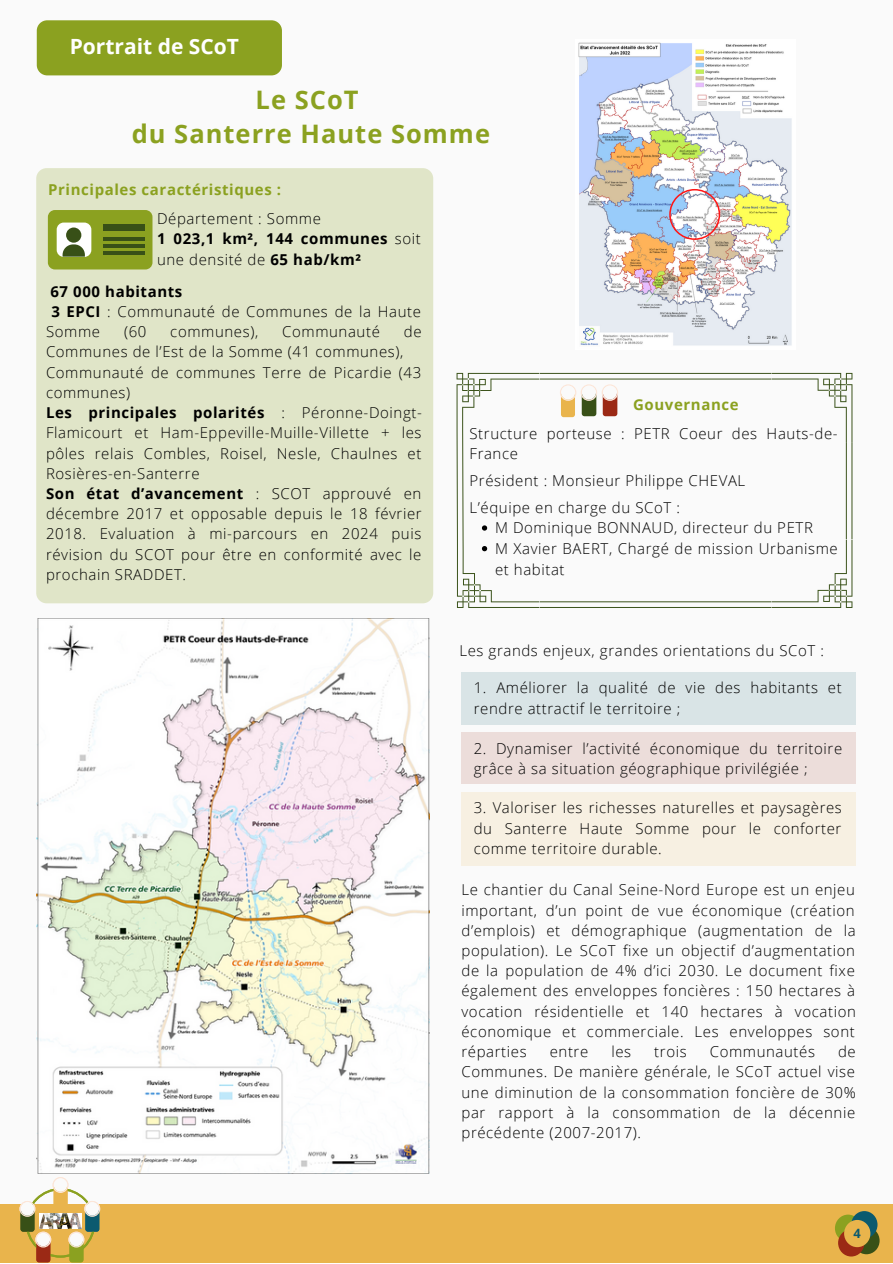
<style>
.page{position:relative;width:893px;height:1264px;background:#fff}
.page>*{position:absolute;margin:0;border:0;box-sizing:border-box;transform-origin:0 0}
.t1{font:700 25.5px/34.8px "Open Sans";letter-spacing:.04em;color:#8ba120;text-align:center}
.t2{font:700 21px "Open Sans";color:#fff}
.t3{font:300 15px/20.2px "Open Sans";letter-spacing:.04em;color:#000}
.t4{font:700 15px "Open Sans";letter-spacing:.04em;color:#8ba120}
.t5{font:700 15px "Open Sans";letter-spacing:.04em;color:#000}
.t6{font:700 12.75px "Open Sans";color:#0b5a6f}
.s1{font-weight:700}
</style>
<div class="page">
<div style="left:0;top:0;width:892px;height:1262px;background:#fafafa"></div>
<div style="left:0;top:1203px;width:892px;height:59px;background:#e9b44c"></div>
<div style="left:834px;top:1214px;width:27px;height:27px;background:#8ba120;border-radius:50%"></div>
<div style="left:853px;top:1226px;width:26px;height:28px;background:#385017;border-radius:50%"></div>
<div style="left:838px;top:1229px;width:26px;height:27px;background:#9b2915;border-radius:50%"></div>
<svg style="left:851px;top:1210px;width:26px;height:28px"></svg>
<div style="left:844px;top:1219px;width:26px;height:28px;background:#e9b44c;border-radius:50%"></div>
<div style="left:37px;top:20px;width:245px;height:55px;background:#8ba120;border-radius:10px"></div>
<div style="left:69px;top:1239px;width:14px;height:23px;background:#8ba120;border-radius:3px"></div>
<div style="left:36px;top:1239px;width:14px;height:23px;background:#9b2915;border-radius:3px"></div>
<img style="left:19px;top:1177px;width:81px;height:80px">
<div style="left:86px;top:1202px;width:13px;height:13px;background:#fafafa;border-radius:50%"></div>
<div style="left:36px;top:168px;width:397px;height:435px;background:#e0e5c8;border-radius:10px"></div>
<div style="left:48px;top:210px;width:104px;height:59px;background:#8ba120;border-radius:7px"></div>
<div style="left:103px;top:224px;width:41px;height:7px;background:#385017"></div>
<hr style="left:103px;top:238px;width:41px;height:3px;background:#385017">
<hr style="left:103px;top:245px;width:41px;height:3px;background:#385017">
<hr style="left:103px;top:252px;width:41px;height:3px;background:#385017">
<div style="left:57px;top:222px;width:34px;height:35px;background:#fff;border-radius:7px"></div>
<div style="left:66px;top:227px;width:15px;height:16px;background:#385017;border-radius:50%"></div>
<svg style="left:63px;top:244px;width:22px;height:13px"></svg>
<div style="left:461px;top:671px;width:395px;height:53px;background:#d9e4e6"></div>
<img style="left:578px;top:42px;width:214px;height:304px">
<svg style="left:669px;top:189px;width:51px;height:51px"></svg>
<svg style="left:456px;top:373px;width:396px;height:235px"></svg>
<img style="left:37px;top:619px;width:392px;height:554px">
<div style="left:461px;top:732px;width:395px;height:52px;background:#ecddda"></div>
<div style="left:461px;top:792px;width:395px;height:73px;background:#f7f0e2"></div>
<svg style="left:482px;top:525px;width:5px;height:5px"></svg>
<svg style="left:482px;top:546px;width:5px;height:5px"></svg>
<h2 class="t2" style="left:70px;top:32px;width:171px">Portrait de SCoT</h2>
<h1 class="t1" style="left:132px;top:81px;width:360px">Le SCoT<br>du Santerre Haute Somme</h1>
<p class="t4" style="left:48px;top:178px;width:234px">Principales caractéristiques :</p>
<p class="t3" style="left:157px;top:208px;width:265px">Département : Somme<br><span class="s1">1 023,1 km², 144 communes</span> soit une densité de <span class="s1">65 hab/km²</span></p>
<p class="t5" style="left:50px;top:280px;width:133px">67 000 habitants</p>
<p class="t3" style="left:52px;top:301px;width:371px"><span class="s1">3 EPCI</span> : Communauté de Communes de la Haute</p>
<p class="t3" style="left:46px;top:321px;width:56px">Somme</p>
<p class="t3" style="left:124px;top:321px;width:24px">(60</p>
<p class="t3" style="left:170px;top:321px;width:89px">communes),</p>
<p class="t3" style="left:282px;top:321px;width:99px">Communauté</p>
<p class="t3" style="left:404px;top:321px;width:19px">de</p>
<p class="t3" style="left:46px;top:341px;width:377px">Communes de l’Est de la Somme (41 communes), Communauté de communes Terre de Picardie (43 communes)<br><span class="s1">Les principales polarités</span> : Péronne-Doingt-Flamicourt et Ham-Eppeville-Muille-Villette + les pôles relais Combles, Roisel, Nesle, Chaulnes et Rosières-en-Santerre<br><span class="s1">Son état d’avancement</span> : SCOT approuvé en décembre 2017 et opposable depuis le 18 février 2018. Evaluation à mi-parcours en 2024 puis révision du SCOT pour être en conformité avec le prochain SRADDET.</p>
<p class="t4" style="left:633px;top:394px;width:107px">Gouvernance</p>
<p class="t3" style="left:469px;top:422px;width:370px">Structure porteuse : PETR Coeur des Hauts-de-<br>France</p>
<p class="t3" style="left:469px;top:467px;width:277px;line-height:26.5px">Président : Monsieur Philippe CHEVAL<br>L’équipe en charge du SCoT :</p>
<p class="t3" style="left:495px;top:517px;width:344px">M Dominique BONNAUD, directeur du PETR<br>M Xavier BAERT, Chargé de mission Urbanisme et habitat</p>
<p class="t3" style="left:459px;top:640px;width:366px">Les grands enjeux, grandes orientations du SCoT :</p>
<p class="t3" style="left:473px;top:677px;width:369px">1. Améliorer la qualité de vie des habitants et rendre attractif le territoire ;</p>
<p class="t3" style="left:473px;top:737px;width:370px">2. Dynamiser l’activité économique du territoire grâce à sa situation géographique privilégiée ;</p>
<p class="t3" style="left:473px;top:797px;width:369px;text-align:justify">3. Valoriser les richesses naturelles et paysagères du Santerre Haute Somme pour le conforter comme territoire durable.</p>
<p class="t3" style="left:461px;top:879px;width:396px;text-align:justify">Le chantier du Canal Seine-Nord Europe est un enjeu important, d’un point de vue économique (création d’emplois) et démographique (augmentation de la population). Le SCoT fixe un objectif d’augmentation de la population de 4% d’ici 2030. Le document fixe également des enveloppes foncières : 150 hectares à vocation résidentielle et 140 hectares à vocation économique et commerciale. Les enveloppes sont réparties</p>
<p class="t3" style="left:549px;top:1041px;width:40px">entre</p>
<p class="t3" style="left:611px;top:1041px;width:21px">les</p>
<p class="t3" style="left:654px;top:1041px;width:34px">trois</p>
<p class="t3" style="left:709px;top:1041px;width:107px">Communautés</p>
<p class="t3" style="left:461px;top:1041px;width:396px;text-align:justify;text-indent:376px">de Communes. De manière générale, le SCoT actuel vise une diminution de la consommation foncière de 30% par rapport à la consommation de la décennie précédente (2007-2017).</p>
<p class="t6" style="left:853px;top:1224px;width:9px">4</p>
</div>
